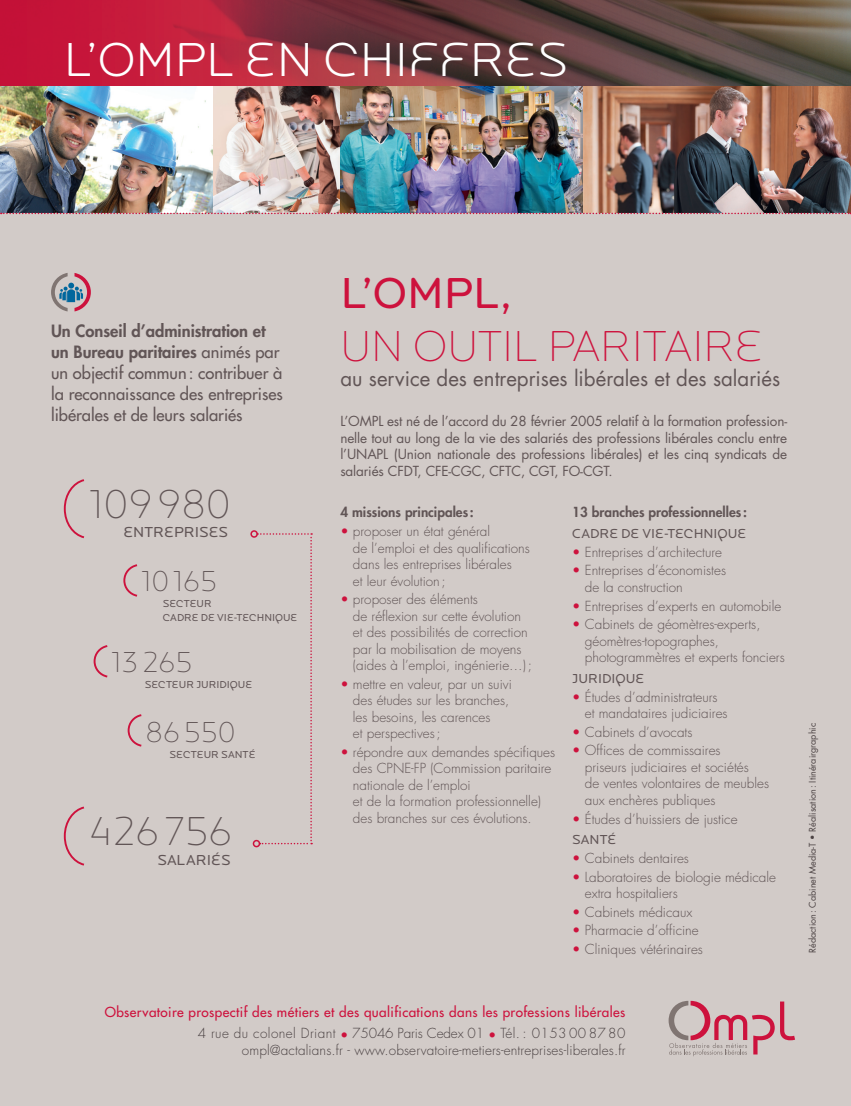
<style>
.page{position:relative;width:851px;height:1106px;background:#fff}
.page>*{position:absolute;margin:0;border:0;box-sizing:border-box;transform-origin:0 0}
.TITRE_1_blanc{font:300 49.5px "Locator Display";color:#fff}
._0_TITRE{font:200 45px/52.5px "Locator Display";color:#cd123d}
.t1{font:200 42px "Locator Display";color:#615556}
.t2{font:200 30px "Locator Display";color:#615556}
._1_TITRE_fad{font:21px "Futura Std";color:#615556}
.texte_etiquette_roug{font:500 16.5px/21px "Futura Std";color:#615556}
.t3{font:15px "Locator Display";color:#615556}
.TITRE___gras_rouge{font:300 13.5px/16.5px "Futura Std";color:#615556}
.t4{font:13.5px/16.5px "Futura Std";letter-spacing:-.01em;color:#615556;text-align:justify}
.t5{font:500 13.5px "Futura Std";letter-spacing:.03em;color:#cd123d}
.t6{font:300 13.5px "Futura Std";letter-spacing:.01em;color:#4c4344}
.t7{font:300 13.5px "Futura Std";letter-spacing:.03em;color:#4c4344}
.TITRE___gras_rouge-2{font:800 13.5px "Futura Std";color:#615556}
.TITRE___gras_rouge-3{font:13.5px "Locator Display";color:#615556}
.t8{font:10.5px/13.8px "Locator Display";color:#615556}
.texte_courant_a_veni{font:9px "Futura Std";color:#4c4344}
.s1{font-weight:800}
.s2{font-weight:400}
.s3{color:#cd123d}
</style>
<div class="page">
<div style="left:0;top:85px;width:850px;height:1021px;background:#d2cbc8"></div>
<svg style="left:51px;top:273px;width:40px;height:38px"></svg>
<svg style="left:63px;top:806px;width:22px;height:60px"></svg>
<svg style="left:257px;top:533px;width:55px;height:311px"></svg>
<div style="left:253px;top:839px;width:7px;height:8px;border:2px solid #cd123d;border-radius:50%"></div>
<div style="left:250px;top:530px;width:8px;height:8px;border:2px solid #cd123d;border-radius:50%"></div>
<svg style="left:668px;top:1000px;width:127px;height:56px"></svg>
<img style="left:583px;top:85px;width:267px;height:128px">
<img style="left:213px;top:85px;width:127px;height:128px">
<img style="left:340px;top:85px;width:243px;height:128px">
<img style="left:0;top:85px;width:213px;height:128px">
<svg style="left:123px;top:564px;width:15px;height:33px"></svg>
<svg style="left:93px;top:645px;width:15px;height:33px"></svg>
<svg style="left:127px;top:714px;width:15px;height:33px"></svg>
<svg style="left:63px;top:479px;width:22px;height:60px"></svg>
<svg style="left:1px;top:213px;width:850px;height:1px"></svg>
<svg style="left:0;top:0;width:850px;height:85px;background:#82353e"></svg>
<p class="TITRE_1_blanc" style="left:64px;top:30px;width:506px">L’OMPL EN CHIFFRES</p>
<p class="texte_etiquette_roug" style="left:51px;top:320px;width:233px"><span class="s1">Un Conseil d’administration et un Bureau paritaires</span> animés par un objectif commun: contribuer à la reconnaissance des entreprises libérales et de leurs salariés</p>
<p class="t1" style="left:90px;top:479px;width:143px">109980</p>
<p class="t3" style="left:123px;top:523px;width:106px">ENTREPRISES</p>
<p class="t2" style="left:141px;top:563px;width:77px">10165</p>
<p class="t8" style="left:163px;top:596px;width:136px">SECTEUR<br>CADRE DE VIE-TECHNIQUE</p>
<p class="t2" style="left:112px;top:643px;width:82px">13265</p>
<p class="t8" style="left:145px;top:677px;width:109px">SECTEUR JURIDIQUE</p>
<p class="t2" style="left:146px;top:714px;width:91px">86550</p>
<p class="t8" style="left:169px;top:747px;width:87px">SECTEUR SANTÉ</p>
<p class="t1" style="left:90px;top:806px;width:144px">426756</p>
<p class="t3" style="left:157px;top:850px;width:75px">SALARIÉS</p>
<p class="_0_TITRE" style="left:340px;top:265px;width:425px"><span class="s2">L’OMPL,<br></span>UN OUTIL PARITAIRE</p>
<p class="_1_TITRE_fad" style="left:340px;top:365px;width:441px">au service des entreprises libérales et des salariés</p>
<p class="t4" style="left:340px;top:413px;width:448px">L’OMPL est né de l’accord du 28 février 2005 relatif à la formation profession&shy;nelle tout au long de la vie des salariés des professions libérales conclu entre l’UNAPL (Union nationale des professions libérales) et les cinq syndicats de salariés CFDT, CFE-CGC, CFTC, CGT, FO-CGT.</p>
<p class="TITRE___gras_rouge-2" style="left:340px;top:504px;width:135px">4 missions principales :</p>
<p class="TITRE___gras_rouge" style="left:353px;top:523px;width:178px;text-indent:-13px"><span class="s3">•</span> proposer un état général<br>de l’emploi et des qualifications dans les entreprises libérales<br>et leur évolution ;</p>
<p class="TITRE___gras_rouge" style="left:353px;top:591px;width:180px;text-indent:-13px"><span class="s3">•</span> proposer des éléments<br>de réflexion sur cette évolution et des possibilités de correction par la mobilisation de moyens (aides à l’emploi, ingénierie…);</p>
<p class="TITRE___gras_rouge" style="left:353px;top:676px;width:160px;text-indent:-13px"><span class="s3">•</span> mettre en valeur, par un suivi des études sur les branches, les besoins, les carences<br>et perspectives;</p>
<p class="TITRE___gras_rouge" style="left:353px;top:744px;width:204px;text-indent:-13px"><span class="s3">•</span> répondre aux demandes spécifiques des CPNE-FP (Commission paritaire nationale de l’emploi<br>et de la formation professionnelle) des branches sur ces évolutions.</p>
<p class="TITRE___gras_rouge-2" style="left:572px;top:504px;width:176px">13 branches professionnelles :</p>
<p class="TITRE___gras_rouge-3" style="left:572px;top:525px;width:176px">CADRE DE VIE-TECHNIQUE</p>
<p class="TITRE___gras_rouge" style="left:572px;top:544px;width:151px"><span class="s3">•</span> Entreprises d’architecture</p>
<p class="TITRE___gras_rouge" style="left:584px;top:562px;width:143px;text-indent:-13px"><span class="s3">•</span> Entreprises d’économistes de la construction</p>
<p class="TITRE___gras_rouge" style="left:572px;top:597px;width:210px"><span class="s3">•</span> Entreprises d’experts en automobile</p>
<p class="TITRE___gras_rouge" style="left:584px;top:616px;width:201px;text-indent:-13px"><span class="s3">•</span> Cabinets de géomètres-experts, géomètres-topographes, photogrammètres et experts fonciers</p>
<p class="TITRE___gras_rouge-3" style="left:572px;top:670px;width:73px">JURIDIQUE</p>
<p class="TITRE___gras_rouge" style="left:584px;top:689px;width:144px;text-indent:-13px"><span class="s3">•</span> Études d’administrateurs et mandataires judiciaires</p>
<p class="TITRE___gras_rouge" style="left:572px;top:724px;width:122px"><span class="s3">•</span> Cabinets d’avocats</p>
<p class="TITRE___gras_rouge" style="left:584px;top:742px;width:186px;text-indent:-13px"><span class="s3">•</span> Offices de commissaires<br>priseurs judiciaires et sociétés<br>de ventes volontaires de meubles aux enchères publiques</p>
<p class="TITRE___gras_rouge" style="left:572px;top:810px;width:167px"><span class="s3">•</span> Études d’huissiers de justice</p>
<p class="TITRE___gras_rouge-3" style="left:572px;top:831px;width:46px">SANTÉ</p>
<p class="TITRE___gras_rouge" style="left:572px;top:850px;width:118px"><span class="s3">•</span> Cabinets dentaires</p>
<p class="TITRE___gras_rouge" style="left:584px;top:868px;width:193px;text-indent:-13px"><span class="s3">•</span> Laboratoires de biologie médicale extra hospitaliers</p>
<p class="TITRE___gras_rouge" style="left:572px;top:904px;width:122px"><span class="s3">•</span> Cabinets médicaux</p>
<p class="TITRE___gras_rouge" style="left:572px;top:922px;width:128px"><span class="s3">•</span> Pharmacie d’officine</p>
<p class="TITRE___gras_rouge" style="left:572px;top:941px;width:132px"><span class="s3">•</span> Cliniques vétérinaires</p>
<p class="t5" style="left:105px;top:1003px;width:522px">Observatoire prospectif des métiers et des qualifications dans les professions libérales</p>
<p class="t7" style="left:198px;top:1024px;width:429px">4 rue du colonel Driant <span class="s3">•</span> 75046 Paris Cedex 01 <span class="s3">•</span> Tél. : 0153 00 87 80</p>
<p class="t6" style="left:242px;top:1041px;width:385px">ompl@actalians.fr - www.observatoire-metiers-entreprises-liberales.fr</p>
<p class="texte_courant_a_veni" style="left:806px;top:952px;width:231px;rotate:-90deg">Rédaction : Cabinet Media-T • Réalisation : Itinérairgraphic</p>
</div>
